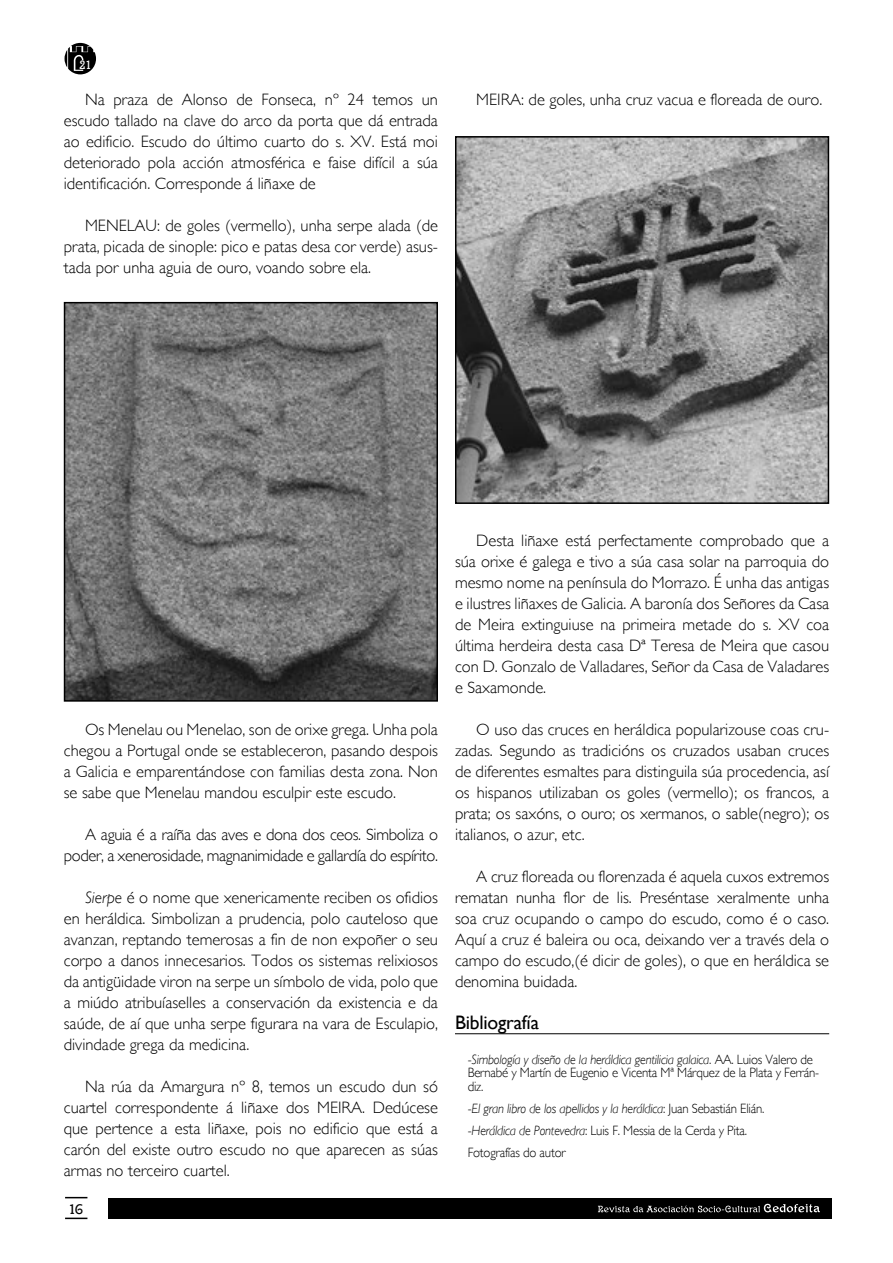
<style>
.page{position:relative;width:893px;height:1263px;background:#fff}
.page>*{position:absolute;margin:0;border:0;box-sizing:border-box;transform-origin:0 0}
.t1{font:19.5px "Gill Sans";letter-spacing:-.01em;color:#000}
.t2{font:300 16.5px/21px "Gill Sans";color:#000;text-align:justify}
.t3{font:300 16.5px/21px "Gill Sans";letter-spacing:-.02em;color:#000;text-align:right}
.t4{font:300 13.5px/13.5px "Gill Sans";letter-spacing:-.015em;color:#000;scale:.95 1}
.t5{font:13.5px "Gallaecia Castelo";color:#000}
.t6{font:11.7px "Gallaecia Castelo";color:#fff}
.s1{font-style:italic}
</style>
<div class="page">
<div style="left:109px;top:1197px;width:723px;height:21px;background:#000"></div>
<hr style="left:65px;top:1217px;width:22px;height:2px;background:#000">
<svg style="left:65px;top:1197px;width:22px;height:1px"></svg>
<svg style="left:598px;top:1204px;width:222px;height:8px"></svg>
<svg style="left:65px;top:43px;width:31px;height:31px"></svg>
<hr style="left:455px;top:1033px;width:374px;height:1px;background:#000">
<img style="left:67px;top:305px;width:368px;height:394px">
<div style="left:64px;top:302px;width:374px;height:400px;border:2px solid #000"></div>
<img style="left:458px;top:139px;width:368px;height:362px">
<div style="left:455px;top:136px;width:374px;height:368px;border:2px solid #000"></div>
<p class="t6" style="left:79px;top:58px;width:13px">21</p>
<p class="t2" style="left:64px;top:89px;width:376px;text-indent:21px">Na praza de Alonso de Fonseca, nº 24 temos un escudo tallado na clave do arco da porta que dá entrada ao edificio. Escudo do último cuarto do s. XV. Está moi deteriorado pola acción atmosférica e faise difícil a súa identificación. Corresponde á liñaxe de</p>
<p class="t2" style="left:64px;top:215px;width:376px;text-indent:21px">MENELAU: de goles (vermello), unha serpe alada (de prata, picada de sinople: pico e patas desa cor verde) asus&shy;tada por unha aguia de ouro, voando sobre ela.</p>
<p class="t2" style="left:476px;top:89px;width:348px">MEIRA: de goles, unha cruz vacua e floreada de ouro.</p>
<p class="t2" style="left:64px;top:719px;width:376px;text-indent:21px">Os Menelau ou Menelao, son de orixe grega. Unha pola chegou a Portugal onde se estableceron, pasando despois a Galicia e emparentándose con familias desta zona. Non se sabe que Menelau mandou esculpir este escudo.</p>
<p class="t3" style="left:64px;top:824px;width:376px">A aguia é a raíña das aves e dona dos ceos. Simboliza o poder, a xenerosidade, magnanimidade e gallardía do espírito.</p>
<p class="t2" style="left:64px;top:887px;width:376px;text-indent:21px"><span class="s1">Sierpe</span> é o nome que xenericamente reciben os ofidios en heráldica. Simbolizan a prudencia, polo cauteloso que avanzan, reptando temerosas a fin de non expoñer o seu corpo a danos innecesarios. Todos os sistemas relixiosos da antigüidade viron na serpe un símbolo de vida, polo que a miúdo atribuíaselles a conservación da existencia e da saúde, de aí que unha serpe figurara na vara de Esculapio, divindade grega da medicina.</p>
<p class="t2" style="left:64px;top:1076px;width:376px;text-indent:21px">Na rúa da Amargura nº 8, temos un escudo dun só cuartel correspondente á liñaxe dos MEIRA. Dedúcese que pertence a esta liñaxe, pois no edificio que está a carón del existe outro escudo no que aparecen as súas armas no terceiro cuartel.</p>
<p class="t5" style="left:69px;top:1201px;width:16px">16</p>
<p class="t2" style="left:455px;top:530px;width:376px;text-indent:21px">Desta liñaxe está perfectamente comprobado que a súa orixe é galega e tivo a súa casa solar na parroquia do mesmo nome na península do Morrazo. É unha das antigas e ilustres liñaxes de Galicia. A baronía dos Señores da Casa de Meira extinguiuse na primeira metade do s. XV coa última herdeira desta casa Dª Teresa de Meira que casou con D. Gonzalo de Valladares, Señor da Casa de Valadares e Saxamonde.</p>
<p class="t2" style="left:455px;top:719px;width:376px;text-indent:21px">O uso das cruces en heráldica popularizouse coas cru&shy;zadas. Segundo as tradicións os cruzados usaban cruces de diferentes esmaltes para distinguila súa procedencia, así os hispanos utilizaban os goles (vermello); os francos, a prata; os saxóns, o ouro; os xermanos, o sable(negro); os italianos, o azur, etc.</p>
<p class="t2" style="left:455px;top:866px;width:376px;text-indent:21px">A cruz floreada ou florenzada é aquela cuxos extremos rematan nunha flor de lis. Preséntase xeralmente unha soa cruz ocupando o campo do escudo, como é o caso.<br>Aquí a cruz é baleira ou oca, deixando ver a través dela o campo do escudo,(é dicir de goles), o que en heráldica se denomina buidada.</p>
<p class="t1" style="left:455px;top:1011px;width:86px">Bibliografía</p>
<p class="t4" style="left:468px;top:1053px;width:371px">-<span class="s1">Simbología y diseño de la heráldica gentilicia galaica</span>. AA. Luios Valero de<br>Bernabé y Martín de Eugenio e Vicenta Mª Márquez de la Plata y Ferrán&shy;diz.</p>
<p class="t4" style="left:468px;top:1097px;width:314px;line-height:22px">-<span class="s1">El gran libro de los apellidos y la heráldica</span>: Juan Sebastián Elián. -<span class="s1">Heráldica de Pontevedra</span>: Luis F. Messia de la Cerda y Pita.<br>Fotografías do autor</p>
</div>
